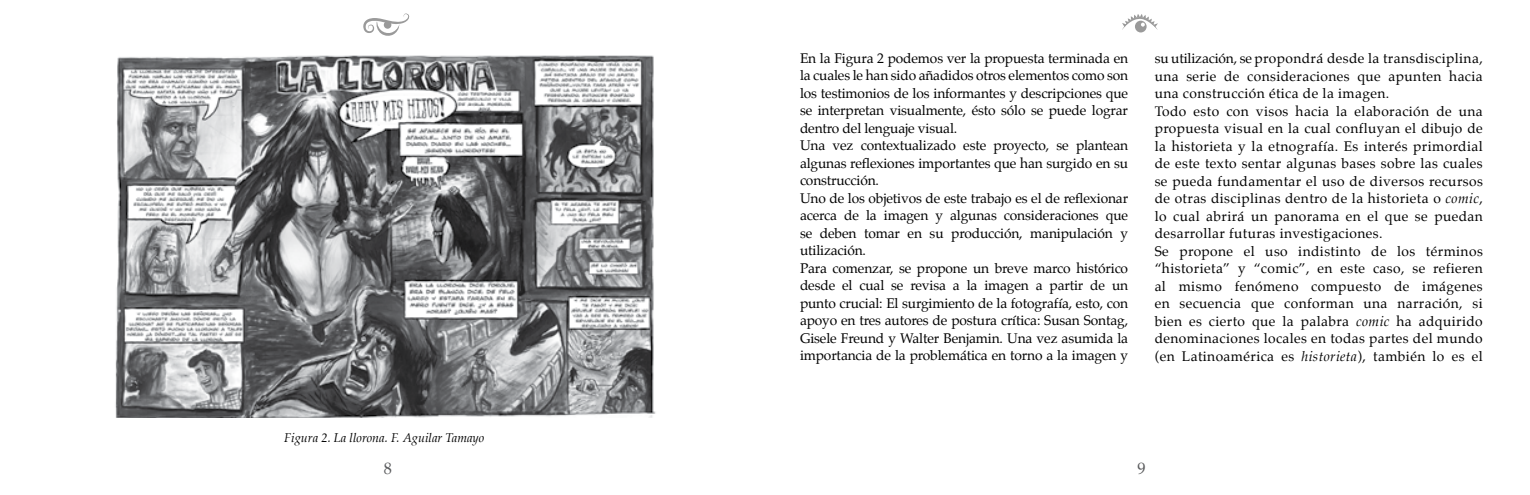
<style>
.page{position:relative;width:1530px;height:495px;background:#fff}
.page>*{position:absolute;margin:0;border:0;box-sizing:border-box;transform-origin:0 0}
.t1{font:16.25px "Palatino";color:#58595b}
.t2{font:13.75px/17.5px "Palatino";letter-spacing:.03em;color:#000}
.t3{font:13.75px/17.5px "Palatino";letter-spacing:-.01em;color:#000}
.t4{font:italic 12.5px "Palatino";color:#000}
.s1{font-style:italic}
</style>
<div class="page">
<svg style="left:363px;top:13px;width:47px;height:23px"></svg>
<div style="left:1135px;top:21px;width:12px;height:11px;background:#9a9a9a;border-radius:50%"></div>
<svg style="left:1122px;top:14px;width:36px;height:16px"></svg>
<img style="left:115px;top:55px;width:541px;height:363px">
<p class="t4" style="left:284px;top:427px;width:202px">Figura 2. La llorona. F. Aguilar Tamayo</p>
<p class="t3" style="left:800px;top:49px;width:330px">En la Figura 2 podemos ver la propuesta terminada en la cuales le han sido añadidos otros elementos como son los testimonios de los informantes y descripciones que se interpretan visualmente, ésto sólo se puede lograr dentro del lenguaje visual.<br>Una vez contextualizado este proyecto, se plantean algunas reflexiones importantes que han surgido en su construcción.<br>Uno de los objetivos de este trabajo es el de reflexionar acerca de la imagen y algunas consideraciones que se deben tomar en su producción, manipulación y utilización.<br>Para comenzar, se propone un breve marco histórico desde el cual se revisa a la imagen a partir de un punto crucial: El surgimiento de la fotografía, esto, con apoyo en tres autores de postura crítica: Susan Sontag, Gisele Freund y Walter Benjamin. Una vez asumida la importancia de la problemática en torno a la imagen y</p>
<p class="t2" style="left:1155px;top:50px;width:330px">su utilización, se propondrá desde la transdisciplina, una serie de consideraciones que apunten hacia una construcción ética de la imagen.<br>Todo esto con visos hacia la elaboración de una propuesta visual en la cual confluyan el dibujo de la historieta y la etnografía. Es interés primordial de este texto sentar algunas bases sobre las cuales se pueda fundamentar el uso de diversos recursos de otras disciplinas dentro de la historieta o <span class="s1">comic</span>, lo cual abrirá un panorama en el que se puedan desarrollar futuras investigaciones.<br>Se propone el uso indistinto de los términos “historieta” y “comic”, en este caso, se refieren al mismo fenómeno compuesto de imágenes en secuencia que conforman una narración, si bien es cierto que la palabra <span class="s1">comic</span> ha adquirido denominaciones locales en todas partes del mundo (en Latinoamérica es <span class="s1">historieta</span>), también lo es el</p>
<p class="t1" style="left:384px;top:454px;width:10px">8</p>
<p class="t1" style="left:1137px;top:454px;width:10px">9</p>
</div>
